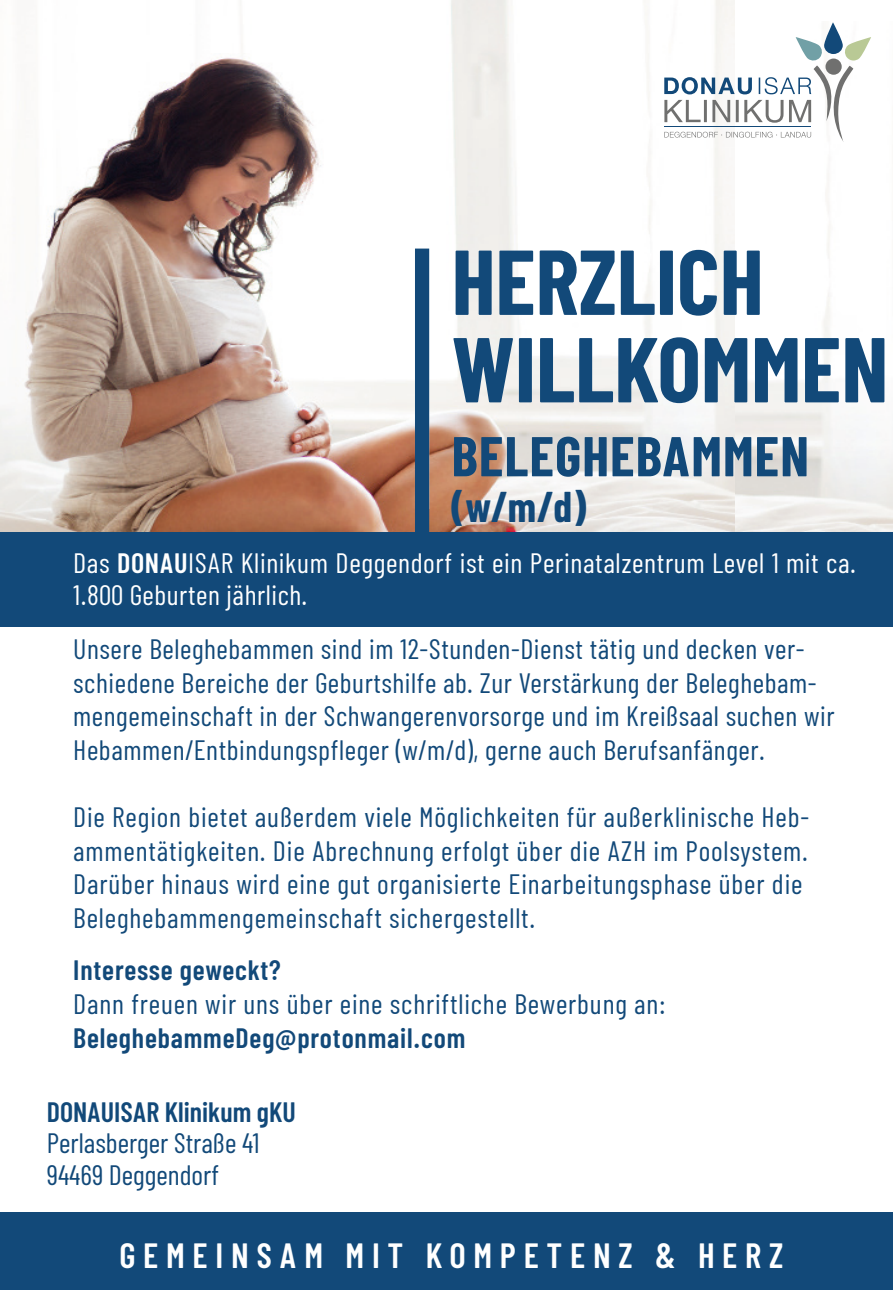
<style>
.page{position:relative;width:893px;height:1290px;background:#fff}
.page>*{position:absolute;margin:0;border:0;box-sizing:border-box;transform-origin:0 0}
.t1{font:700 91.7px/87.5px "Barlow Condensed";color:#124979}
.t2{font:700 56px "Barlow Condensed";letter-spacing:.02em;color:#124979}
.t3{font:700 42px "Barlow Condensed";color:#124979}
.t4{font:600 35px "Barlow Condensed";letter-spacing:.22em;color:#fff}
.t5{font:28px/33.6px "Barlow Condensed";letter-spacing:.02em;color:#124979}
.t6{font:28px/32.2px "Barlow Condensed";letter-spacing:.02em;color:#fff}
.t7{font:600 28px "Barlow Condensed";letter-spacing:.03em;color:#124979}
.t8{font:28px/31.5px "Barlow Condensed";color:#124979}
.t9{font:600 28px "Barlow Condensed";color:#124979}
.s1{font-weight:600}
</style>
<div class="page">
<img style="left:0;top:0;width:735px;height:532px">
<div style="left:0;top:532px;width:893px;height:95px;background:#124979"></div>
<div style="left:0;top:1213px;width:893px;height:77px;background:#124979"></div>
<div style="left:415px;top:249px;width:14px;height:283px;background:#124979"></div>
<svg style="left:824px;top:22px;width:19px;height:32px"></svg>
<svg style="left:664px;top:37px;width:207px;height:105px"></svg>
<h1 class="t1" style="left:452px;top:236px;width:438px">HERZLICH<br>WILLKOMMEN</h1>
<h2 class="t2" style="left:452px;top:421px;width:359px">BELEGHEBAMMEN</h2>
<h3 class="t3" style="left:452px;top:481px;width:136px">(w/m/d)</h3>
<p class="t6" style="left:73px;top:546px;width:784px">Das <span class="s1">DONAU</span>ISAR Klinikum Deggendorf ist ein Perinatalzentrum Level 1 mit ca.<br>1.800 Geburten jährlich.</p>
<p class="t5" style="left:73px;top:631px;width:763px">Unsere Beleghebammen sind im 12-Stunden-Dienst tätig und decken ver&shy;schiedene Bereiche der Geburtshilfe ab. Zur Verstärkung der Beleghebam&shy;mengemeinschaft in der Schwangerenvorsorge und im Kreißsaal suchen wir Hebammen/Entbindungspfleger (w/m/d), gerne auch Berufsanfänger.</p>
<p class="t5" style="left:73px;top:799px;width:737px">Die Region bietet außerdem viele Möglichkeiten für außerklinische Heb&shy;ammentätigkeiten. Die Abrechnung erfolgt über die AZH im Poolsystem.<br>Darüber hinaus wird eine gut organisierte Einarbeitungsphase über die Beleghebammengemeinschaft sichergestellt.</p>
<p class="t7" style="left:73px;top:953px;width:209px">Interesse geweckt?</p>
<p class="t5" style="left:73px;top:986px;width:593px">Dann freuen wir uns über eine schriftliche Bewerbung an:</p>
<p class="t7" style="left:73px;top:1020px;width:394px">BeleghebammeDeg@protonmail.com</p>
<p class="t9" style="left:47px;top:1094px;width:250px">DONAUISAR Klinikum gKU</p>
<p class="t8" style="left:47px;top:1126px;width:214px">Perlasberger Straße 41<br>94469 Deggendorf</p>
<p class="t4" style="left:120px;top:1233px;width:665px">GEMEINSAM MIT KOMPETENZ &amp; HERZ</p>
</div>
